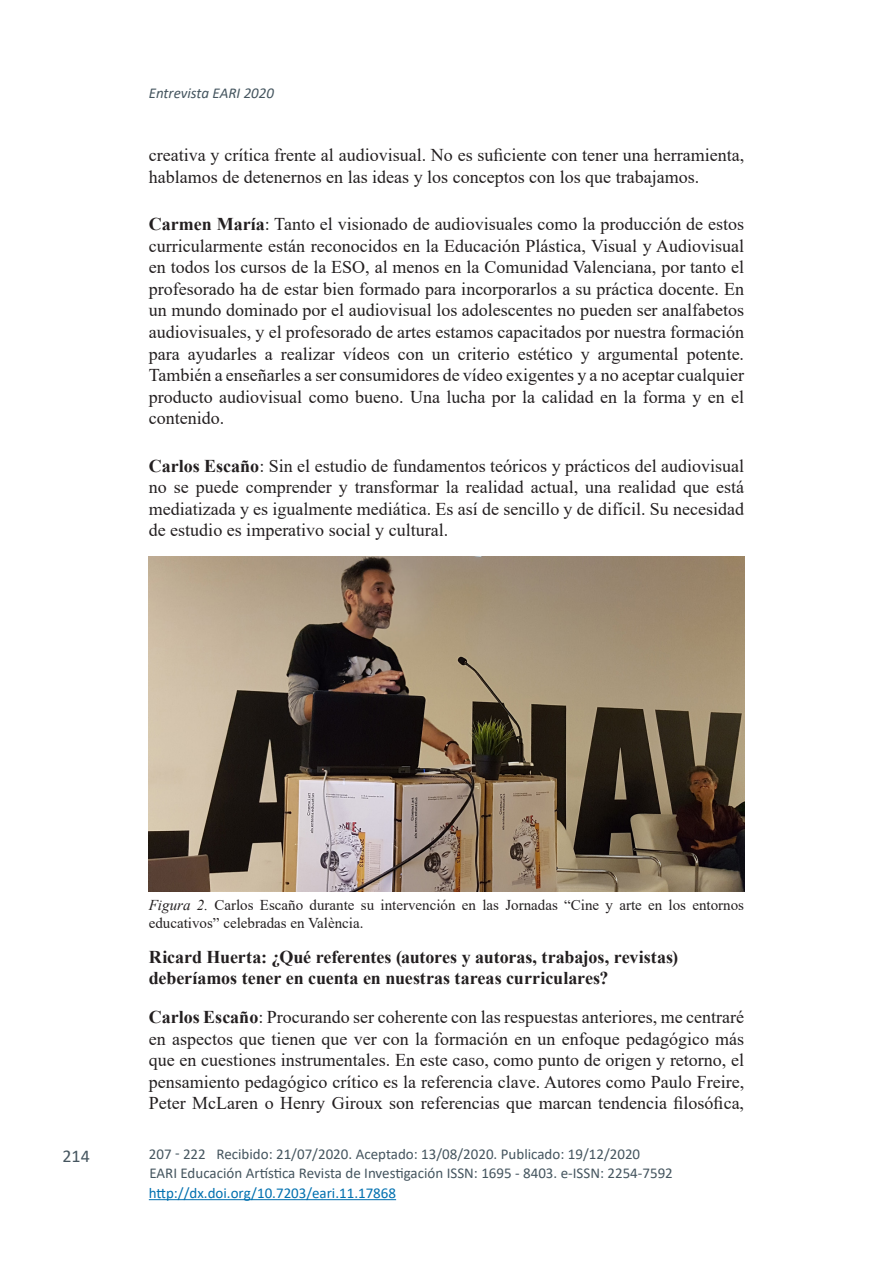
<style>
.page{position:relative;width:893px;height:1263px;background:#fff}
.page>*{position:absolute;margin:0;border:0;box-sizing:border-box;transform-origin:0 0}
.texto_normal{font:18px/21.6px "Times New Roman";color:#231f20;text-align:justify}
.Subtitulos{font:700 18px/21.6px "Times New Roman";letter-spacing:-.005em;color:#231f20}
.t1{font:18px "Calibri";color:#45555f}
.Publicacion{font:15px "Calibri";color:#45555f}
.Pies_foto{font:15px/18px "Times New Roman";color:#231f20}
.DOI_izquierda{font:15px "Calibri";color:#0070af}
.t2{font:italic 15px "Calibri";color:#45555f}
.s1{font-weight:700}
.s2{font-style:italic}
</style>
<div class="page">
<img style="left:149px;top:557px;width:595px;height:334px">
<hr style="left:149px;top:1199px;width:247px;height:1px;background:#0070af">
<p class="t2" style="left:149px;top:82px;width:127px">Entrevista EARI 2020</p>
<p class="texto_normal" style="left:149px;top:144px;width:597px">creativa y crítica frente al audiovisual. No es suficiente con tener una herramienta, hablamos de detenernos en las ideas y los conceptos con los que trabajamos.</p>
<p class="texto_normal" style="left:149px;top:213px;width:597px"><span class="s1">Carmen María</span>: Tanto el visionado de audiovisuales como la producción de estos curricularmente están reconocidos en la Educación Plástica, Visual y Audiovisual en todos los cursos de la ESO, al menos en la Comunidad Valenciana, por tanto el profesorado ha de estar bien formado para incorporarlos a su práctica docente. En un mundo dominado por el audiovisual los adolescentes no pueden ser analfabetos audiovisuales, y el profesorado de artes estamos capacitados por nuestra formación para ayudarles a realizar vídeos con un criterio estético y argumental potente.<br>También a enseñarles a ser consumidores de vídeo exigentes y a no aceptar cualquier producto audiovisual como bueno. Una lucha por la calidad en la forma y en el contenido.</p>
<p class="texto_normal" style="left:149px;top:454px;width:597px"><span class="s1">Carlos Escaño</span>: Sin el estudio de fundamentos teóricos y prácticos del audiovisual no se puede comprender y transformar la realidad actual, una realidad que está mediatizada y es igualmente mediática. Es así de sencillo y de difícil. Su necesidad de estudio es imperativo social y cultural.</p>
<p class="t1" style="left:62px;top:1143px;width:29px">214</p>
<p class="Pies_foto" style="left:149px;top:895px;width:597px"><span class="s2">Figura 2.</span> Carlos Escaño durante su intervención en las Jornadas “Cine y arte en los entornos educativos” celebradas en València.</p>
<p class="Subtitulos" style="left:149px;top:945px;width:531px">Ricard Huerta: ¿Qué referentes (autores y autoras, trabajos, revistas) deberíamos tener en cuenta en nuestras tareas curriculares?</p>
<p class="texto_normal" style="left:149px;top:1005px;width:597px"><span class="s1">Carlos Escaño</span>: Procurando ser coherente con las respuestas anteriores, me centraré en aspectos que tienen que ver con la formación en un enfoque pedagógico más que en cuestiones instrumentales. En este caso, como punto de origen y retorno, el pensamiento pedagógico crítico es la referencia clave. Autores como Paulo Freire, Peter McLaren o Henry Giroux son referencias que marcan tendencia filosófica,</p>
<p class="Publicacion" style="left:216px;top:1144px;width:425px">Recibido: 21/07/2020. Aceptado: 13/08/2020. Publicado: 19/12/2020</p>
<p class="Publicacion" style="left:149px;top:1144px;width:59px">207 - 222</p>
<p class="DOI_izquierda" style="left:149px;top:1182px;width:249px">http://dx.doi.org/10.7203/eari.11.17868</p>
<p class="Publicacion" style="left:149px;top:1162px;width:525px">EARI Educación Artística Revista de Investigación ISSN: 1695 - 8403. e-ISSN: 2254-7592</p>
</div>
